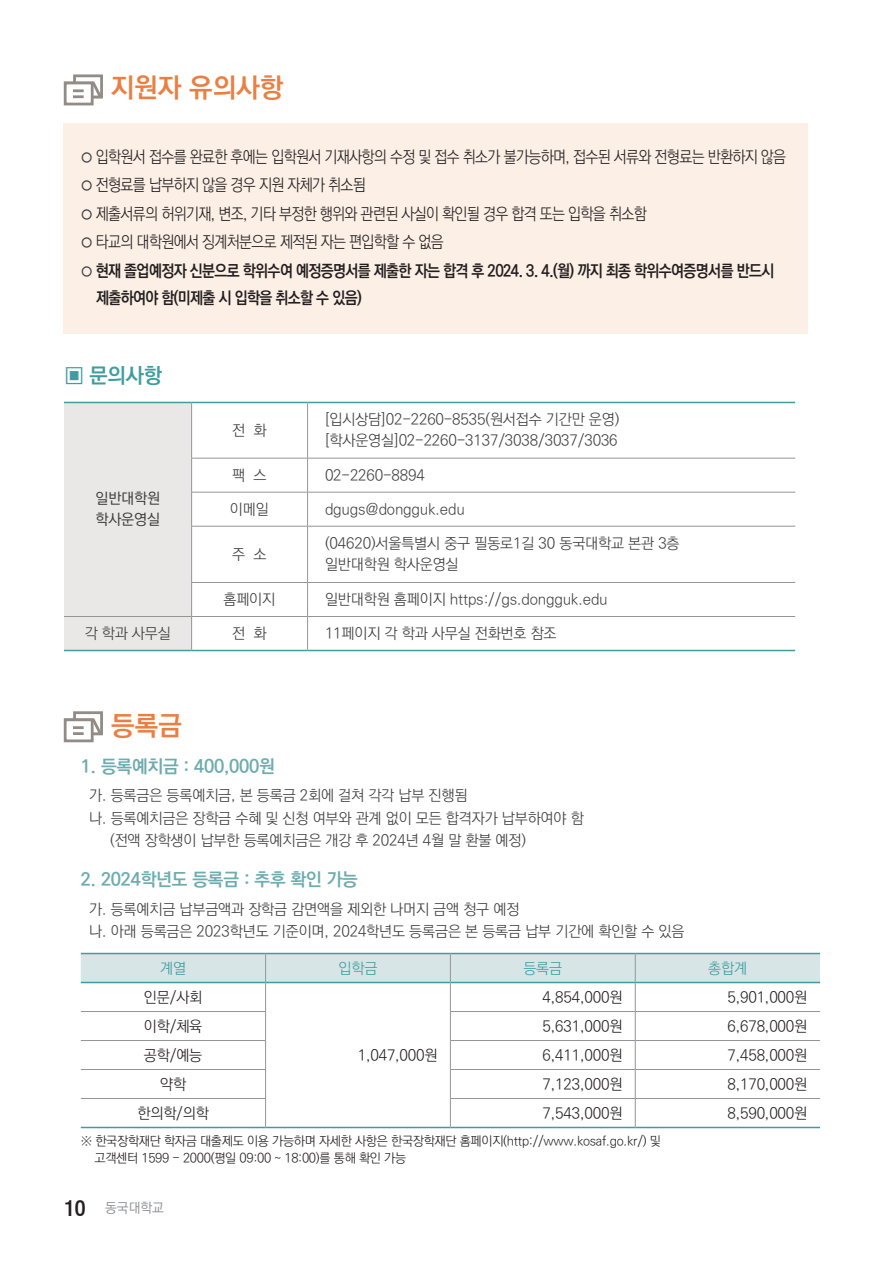
<style>
.page{position:relative;width:893px;height:1263px;background:#fff}
.page>*{position:absolute;margin:0;border:0;box-sizing:border-box;transform-origin:0 0}
.t1{font:700 27px "Ko Pub Dotum";color:#ea7f44}
.t2{font:700 21px "Ko Pub Dotum";color:#3f9da0}
.t3{font:700 18px "Ko Pub Dotum";letter-spacing:-.01em;color:#6dacaf}
.t4{font:300 16.5px "Ko Pub Dotum";letter-spacing:-.04em;color:#231f20;scale:.9 1}
.t5{font:700 16.5px/27.5px "Ko Pub Dotum";letter-spacing:-.04em;color:#231f20;scale:.9 1}
.t6{font:300 15px/21px "Ko Pub Dotum";letter-spacing:-.01em;color:#3e3e3f}
.t7{font:300 15px "Ko Pub Dotum";letter-spacing:-.01em;color:#231f20}
.t8{font:300 15px "Ko Pub Dotum";letter-spacing:-.01em;color:#3f9da0}
.t9{font:500 15px/21px "Ko Pub Dotum";letter-spacing:-.01em;color:#3e3e3f}
.t10{font:500 13.5px "Ko Pub Dotum";color:#939598}
.t11{font:300 12.75px/16.5px "Ko Pub Dotum";letter-spacing:-.02em;color:#231f20}
.s1{font-family:"Yoon Myungjo M";font-weight:400;font-size:15px;color:#3e3e3f}
.s2{font-family:"Helvetica Neue";font-stretch:condensed;font-size:22.5px;color:#231f20}
</style>
<div class="page">
<div style="left:64px;top:403px;width:127px;height:247px;background:#eae8e7"></div>
<hr style="left:191px;top:403px;width:1px;height:55px;background:#939598">
<hr style="left:307px;top:403px;width:1px;height:55px;background:#939598">
<hr style="left:191px;top:458px;width:117px;height:1px;background:#939598">
<hr style="left:191px;top:458px;width:1px;height:34px;background:#939598">
<hr style="left:308px;top:458px;width:487px;height:1px;background:#939598">
<hr style="left:307px;top:458px;width:1px;height:34px;background:#939598">
<hr style="left:191px;top:492px;width:117px;height:1px;background:#939598">
<hr style="left:191px;top:492px;width:1px;height:34px;background:#939598">
<hr style="left:308px;top:492px;width:487px;height:1px;background:#939598">
<hr style="left:307px;top:492px;width:1px;height:34px;background:#939598">
<hr style="left:191px;top:526px;width:117px;height:1px;background:#939598">
<hr style="left:191px;top:526px;width:1px;height:56px;background:#939598">
<hr style="left:308px;top:526px;width:487px;height:1px;background:#939598">
<hr style="left:307px;top:526px;width:1px;height:56px;background:#939598">
<hr style="left:191px;top:582px;width:117px;height:1px;background:#939598">
<hr style="left:191px;top:583px;width:1px;height:33px;background:#939598">
<hr style="left:308px;top:582px;width:487px;height:1px;background:#939598">
<hr style="left:307px;top:583px;width:1px;height:33px;background:#939598">
<hr style="left:64px;top:616px;width:128px;height:1px;background:#939598">
<hr style="left:192px;top:616px;width:116px;height:1px;background:#939598">
<hr style="left:191px;top:617px;width:1px;height:33px;background:#939598">
<hr style="left:308px;top:616px;width:487px;height:1px;background:#939598">
<hr style="left:307px;top:617px;width:1px;height:33px;background:#939598">
<hr style="left:64px;top:402px;width:128px;height:1px;background:#3f9da0">
<hr style="left:192px;top:402px;width:116px;height:1px;background:#3f9da0">
<hr style="left:308px;top:402px;width:487px;height:1px;background:#3f9da0">
<hr style="left:64px;top:650px;width:128px;height:1px;background:#3f9da0">
<hr style="left:192px;top:650px;width:116px;height:1px;background:#3f9da0">
<hr style="left:308px;top:650px;width:487px;height:1px;background:#3f9da0">
<div style="left:73px;top:74px;width:30px;height:24px;background:#fff;border:3px solid #928b86"></div>
<div style="left:64px;top:82px;width:30px;height:23px;background:#fff;border:3px solid #928b86"></div>
<svg style="left:63px;top:79px;width:40px;height:21px"></svg>
<div style="left:64px;top:123px;width:744px;height:211px;background:#fcefe5"></div>
<svg style="left:81px;top:954px;width:739px;height:173px"></svg>
<hr style="left:81px;top:953px;width:185px;height:1px;background:#3f9da0">
<hr style="left:266px;top:953px;width:184px;height:1px;background:#3f9da0">
<hr style="left:450px;top:953px;width:185px;height:1px;background:#3f9da0">
<hr style="left:635px;top:953px;width:185px;height:1px;background:#3f9da0">
<hr style="left:81px;top:982px;width:185px;height:1px;background:#3f9da0">
<hr style="left:266px;top:982px;width:184px;height:1px;background:#3f9da0">
<hr style="left:450px;top:982px;width:185px;height:1px;background:#3f9da0">
<hr style="left:635px;top:982px;width:185px;height:1px;background:#3f9da0">
<hr style="left:81px;top:1127px;width:185px;height:1px;background:#3f9da0">
<hr style="left:266px;top:1127px;width:184px;height:1px;background:#3f9da0">
<hr style="left:450px;top:1127px;width:185px;height:1px;background:#3f9da0">
<hr style="left:635px;top:1127px;width:185px;height:1px;background:#3f9da0">
<div style="left:73px;top:711px;width:30px;height:24px;background:#fff;border:3px solid #928b86"></div>
<div style="left:64px;top:718px;width:30px;height:24px;background:#fff;border:3px solid #928b86"></div>
<svg style="left:63px;top:716px;width:40px;height:20px"></svg>
<h1 class="t1" style="left:111px;top:74px;width:174px">지원자 유의사항</h1>
<p class="t4" style="left:81px;top:148px;width:785px"><span class="s1">○</span> 입학원서 접수를 완료한 후에는 입학원서 기재사항의 수정 및 접수 취소가 불가능하며, 접수된 서류와 전형료는 반환하지 않음</p>
<p class="t4" style="left:81px;top:177px;width:318px"><span class="s1">○</span> 전형료를 납부하지 않을 경우 지원 자체가 취소됨</p>
<p class="t4" style="left:81px;top:205px;width:630px"><span class="s1">○</span> 제출서류의 허위기재, 변조, 기타 부정한 행위와 관련된 사실이 확인될 경우 합격 또는 입학을 취소함</p>
<p class="t4" style="left:81px;top:234px;width:404px"><span class="s1">○</span> 타교의 대학원에서 징계처분으로 제적된 자는 편입학할 수 없음</p>
<p class="t5" style="left:96px;top:257px;width:755px;text-indent:-15px"><span class="s1">○</span> 현재 졸업예정자 신분으로 학위수여 예정증명서를 제출한 자는 합격 후 2024. 3. 4.(월) 까지 최종 학위수여증명서를 반드시 제출하여야 함(미제출 시 입학을 취소할 수 있음)</p>
<h2 class="t2" style="left:65px;top:364px;width:99px">▣ 문의사항</h2>
<p class="t9" style="left:95px;top:489px;width:66px">일반대학원 학사운영실</p>
<p class="t6" style="left:232px;top:420px;width:36px">전 화</p>
<p class="t6" style="left:325px;top:410px;width:296px">[입시상담]02-2260-8535(원서접수 기간만 운영) [학사운영실]02-2260-3137/3038/3037/3036</p>
<p class="t6" style="left:232px;top:465px;width:36px">팩 스</p>
<p class="t6" style="left:325px;top:465px;width:101px">02-2260-8894</p>
<p class="t6" style="left:230px;top:499px;width:40px">이메일</p>
<p class="t6" style="left:325px;top:499px;width:141px">dgugs@dongguk.edu</p>
<p class="t6" style="left:232px;top:544px;width:36px">주 소</p>
<p class="t6" style="left:325px;top:534px;width:356px">(04620)서울특별시 중구 필동로1길 30 동국대학교 본관 3층 일반대학원 학사운영실</p>
<p class="t6" style="left:223px;top:589px;width:53px">홈페이지</p>
<p class="t6" style="left:325px;top:589px;width:284px">일반대학원 홈페이지 https://gs.dongguk.edu</p>
<p class="t6" style="left:85px;top:623px;width:88px">각 학과 사무실</p>
<p class="t6" style="left:232px;top:623px;width:36px">전 화</p>
<p class="t6" style="left:325px;top:623px;width:233px">11페이지 각 학과 사무실 전화번호 참조</p>
<h1 class="t1" style="left:111px;top:712px;width:72px">등록금</h1>
<p class="t3" style="left:81px;top:757px;width:196px">1. 등록예치금 : 400,000원</p>
<p class="t6" style="left:89px;top:786px;width:380px">가. 등록금은 등록예치금, 본 등록금 2회에 걸쳐 각각 납부 진행됨</p>
<p class="t6" style="left:89px;top:808px;width:496px">나. 등록예치금은 장학금 수혜 및 신청 여부와 관계 없이 모든 합격자가 납부하여야 함</p>
<p class="t6" style="left:110px;top:831px;width:417px">(전액 장학생이 납부한 등록예치금은 개강 후 2024년 4월 말 환불 예정)</p>
<p class="t3" style="left:81px;top:870px;width:279px">2. 2024학년도 등록금 : 추후 확인 가능</p>
<p class="t6" style="left:89px;top:898px;width:597px;line-height:22.5px">가. 등록예치금 납부금액과 장학금 감면액을 제외한 나머지 금액 청구 예정<br>나. 아래 등록금은 2023학년도 기준이며, 2024학년도 등록금은 본 등록금 납부 기간에 확인할 수 있음</p>
<p class="t8" style="left:160px;top:960px;width:28px">계열</p>
<p class="t8" style="left:338px;top:960px;width:40px">입학금</p>
<p class="t8" style="left:523px;top:960px;width:40px">등록금</p>
<p class="t8" style="left:708px;top:960px;width:40px">총합계</p>
<p class="t7" style="left:144px;top:989px;width:60px">인문/사회</p>
<p class="t7" style="left:543px;top:989px;width:81px">4,854,000원</p>
<p class="t7" style="left:727px;top:989px;width:81px">5,901,000원</p>
<p class="t7" style="left:144px;top:1018px;width:60px">이학/체육</p>
<p class="t7" style="left:543px;top:1018px;width:81px">5,631,000원</p>
<p class="t7" style="left:727px;top:1018px;width:81px">6,678,000원</p>
<p class="t7" style="left:144px;top:1047px;width:60px">공학/예능</p>
<p class="t7" style="left:543px;top:1047px;width:81px">6,411,000원</p>
<p class="t7" style="left:727px;top:1047px;width:81px">7,458,000원</p>
<p class="t7" style="left:160px;top:1076px;width:28px">약학</p>
<p class="t7" style="left:543px;top:1076px;width:81px">7,123,000원</p>
<p class="t7" style="left:727px;top:1076px;width:81px">8,170,000원</p>
<p class="t7" style="left:137px;top:1105px;width:73px">한의학/의학</p>
<p class="t7" style="left:543px;top:1105px;width:81px">7,543,000원</p>
<p class="t7" style="left:727px;top:1105px;width:81px">8,590,000원</p>
<p class="t11" style="left:95px;top:1133px;width:568px;text-indent:-14px">※ 한국장학재단 학자금 대출제도 이용 가능하며 자세한 사항은 한국장학재단 홈페이지(http://www.kosaf.go.kr/) 및 고객센터 1599 - 2000(평일 09:00 ~ 18:00)를 통해 확인 가능</p>
<p class="t7" style="left:358px;top:1047px;width:81px">1,047,000원</p>
<p class="t10" style="left:64px;top:1201px;width:102px"><span class="s2">10</span> 동국대학교</p>
</div>
